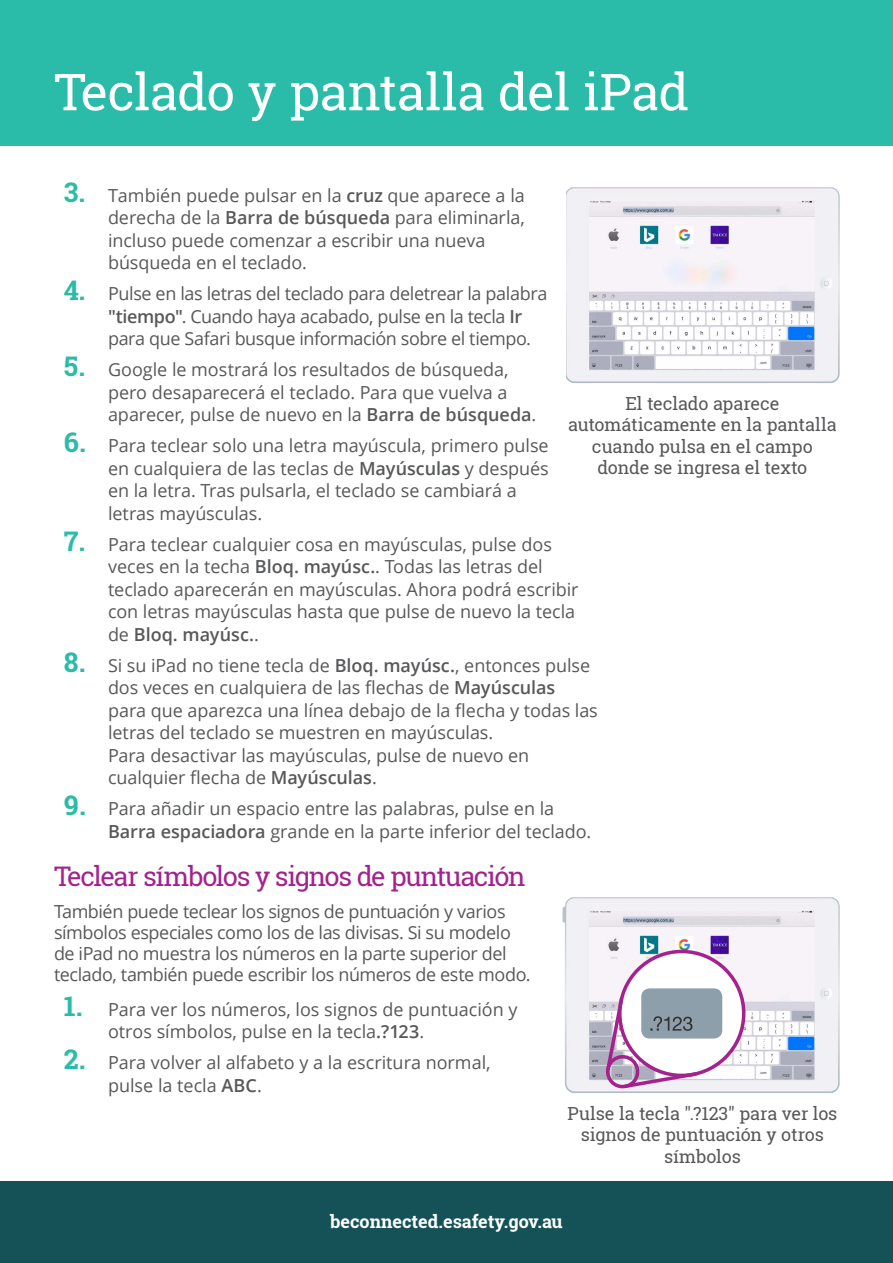
<style>
.page{position:relative;width:893px;height:1263px;background:#fff}
.page>*{position:absolute;margin:0;border:0;box-sizing:border-box;transform-origin:0 0}
.t1{font:51px "Roboto Slab";letter-spacing:-.015em;color:#fff}
.t2{font:27px "Roboto Slab";letter-spacing:-.05em;color:#a3228e}
.t3{font:18px/22.5px "Open Sans";letter-spacing:-.005em;color:#57585a}
.t4{font:18px/21px "Open Sans";letter-spacing:-.025em;color:#57585a}
.t5{font:18px/21.6px "Roboto Slab";letter-spacing:-.005em;color:#57585a;text-align:center}
.t6{font:700 18px "Roboto Slab";color:#fff}
.s1{font-family:"Roboto Slab";font-weight:700;font-size:27px;color:#2abca8}
.s2{font-weight:600}
</style>
<div class="page">
<div style="left:0;top:1181px;width:893px;height:82px;background:#155257"></div>
<div style="left:0;top:0;width:893px;height:145px;background:#2abca8"></div>
<img style="left:566px;top:187px;width:274px;height:196px">
<img style="left:589px;top:200px;width:225px;height:169px">
<img style="left:562px;top:897px;width:278px;height:196px">
<img style="left:589px;top:910px;width:225px;height:169px">
<svg style="left:601px;top:941px;width:149px;height:152px"></svg>
<h1 class="t1" style="left:54px;top:57px;width:636px">Teclado y pantalla del iPad</h1>
<p class="t3" style="left:108px;top:183px;width:418px;text-indent:-44px"><span class="s1">3.</span> También puede pulsar en la <span class="s2">cruz</span> que aparece a la derecha de la <span class="s2">Barra de búsqueda</span> para eliminarla, incluso puede comenzar a escribir una nueva búsqueda en el teclado.</p>
<p class="t3" style="left:108px;top:282px;width:441px;text-indent:-44px"><span class="s1">4.</span> Pulse en las letras del teclado para deletrear la palabra <span class="s2">"tiempo"</span>. Cuando haya acabado, pulse en la tecla <span class="s2">Ir </span>para que Safari busque información sobre el tiempo.</p>
<p class="t3" style="left:108px;top:358px;width:430px;text-indent:-44px"><span class="s1">5.</span> Google le mostrará los resultados de búsqueda, pero desaparecerá el teclado. Para que vuelva a aparecer, pulse de nuevo en la <span class="s2">Barra de búsqueda</span>.</p>
<p class="t3" style="left:108px;top:434px;width:442px;text-indent:-44px"><span class="s1">6.</span> Para teclear solo una letra mayúscula, primero pulse en cualquiera de las teclas de <span class="s2">Mayúsculas</span> y después en la letra. Tras pulsarla, el teclado se cambiará a letras mayúsculas.</p>
<p class="t3" style="left:108px;top:532px;width:472px;text-indent:-44px"><span class="s1">7.</span> Para teclear cualquier cosa en mayúsculas, pulse dos veces en la techa <span class="s2">Bloq. mayúsc.</span>. Todas las letras del teclado aparecerán en mayúsculas. Ahora podrá escribir con letras mayúsculas hasta que pulse de nuevo la tecla de <span class="s2">Bloq. mayúsc.</span>.</p>
<p class="t3" style="left:108px;top:653px;width:491px;text-indent:-44px"><span class="s1">8.</span> Si su iPad no tiene tecla de <span class="s2">Bloq. mayúsc.</span>, entonces pulse dos veces en cualquiera de las flechas de <span class="s2">Mayúsculas </span>para que aparezca una línea debajo de la flecha y todas las letras del teclado se muestren en mayúsculas.<br>Para desactivar las mayúsculas, pulse de nuevo en cualquier flecha de <span class="s2">Mayúsculas</span>.</p>
<p class="t3" style="left:108px;top:797px;width:485px;text-indent:-44px"><span class="s1">9.</span> Para añadir un espacio entre las palabras, pulse en la<br><span class="s2">Barra espaciadora</span> grande en la parte inferior del teclado.</p>
<h2 class="t2" style="left:54px;top:858px;width:473px">Teclear símbolos y signos de puntuación</h2>
<p class="t4" style="left:54px;top:900px;width:478px">También puede teclear los signos de puntuación y varios símbolos especiales como los de las divisas. Si su modelo de iPad no muestra los números en la parte superior del teclado, también puede escribir los números de este modo.</p>
<p class="t3" style="left:108px;top:998px;width:411px;text-indent:-44px"><span class="s1">1.</span> Para ver los números, los signos de puntuación y otros símbolos, pulse en la tecla<span class="s2">.?123</span>.</p>
<p class="t3" style="left:108px;top:1051px;width:384px;text-indent:-44px"><span class="s1">2.</span> Para volver al alfabeto y a la escritura normal, pulse la tecla <span class="s2">ABC</span>.</p>
<p class="t5" style="left:568px;top:392px;width:270px">El teclado aparece automáticamente en la pantalla cuando pulsa en el campo donde se ingresa el texto</p>
<p class="t5" style="left:567px;top:1102px;width:272px">Pulse la tecla ".?123" para ver los signos de puntuación y otros símbolos</p>
<p class="t6" style="left:330px;top:1209px;width:234px">beconnected.esafety.gov.au</p>
</div>
